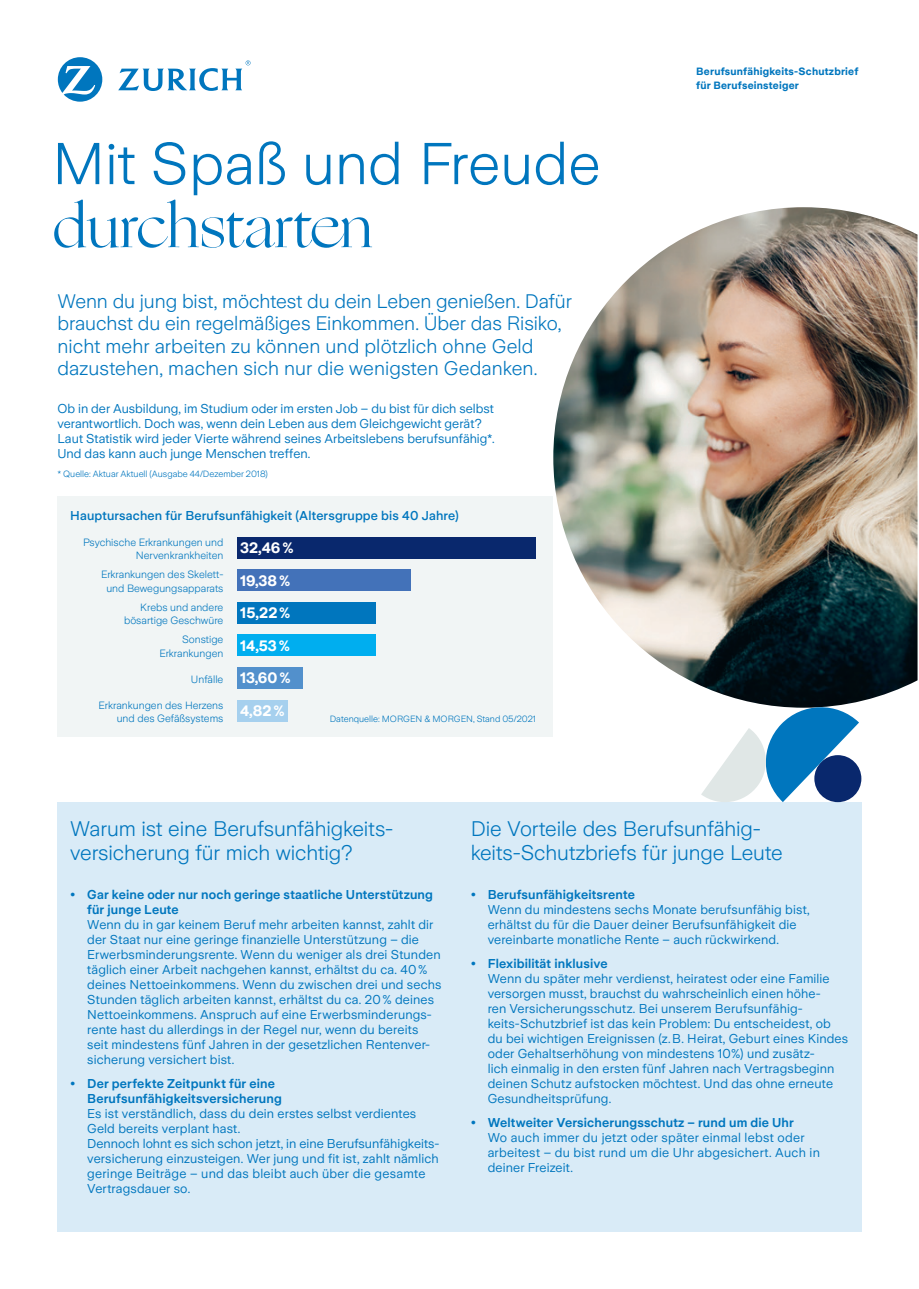
<style>
.page{position:relative;width:919px;height:1289px;background:#fff}
.page>*{position:absolute;margin:0;border:0;box-sizing:border-box;transform-origin:0 0}
.t1{font:300 58.5px "Zurich Sans";color:#0076be}
.t2{font:58.5px "Ogg";color:#0076be}
.t3{font:300 21px/24px "Zurich Sans";letter-spacing:-.005em;color:#0076be}
.t4{font:300 19.5px/22.5px "Zurich Sans";color:#0076be}
.t5{font:700 15px "Zurich Sans";color:#fff}
.t6{font:12.75px/15px "Zurich Sans";letter-spacing:.01em;color:#0076be}
.t7{font:600 12.75px/15px "Zurich Sans";letter-spacing:.01em;color:#0076be}
.t8{font:500 12.75px "Zurich Sans";letter-spacing:.01em;color:#0076be}
.t9{font:300 10.5px/13.5px "Zurich Sans";color:#0076be}
.t10{font:700 10.5px/13.5px "Zurich Sans";letter-spacing:.02em;color:#0076be}
.t11{font:300 9px "Zurich Sans";color:#0076be}
.s1{font-weight:700;font-size:15px;color:#fff}
</style>
<div class="page">
<div style="left:57px;top:802px;width:804px;height:429px;background:#d9ebf7"></div>
<svg style="left:58px;top:57px;width:44px;height:45px"></svg>
<svg style="left:118px;top:60px;width:132px;height:31px"></svg>
<img style="left:553px;top:207px;width:364px;height:495px">
<div style="left:57px;top:496px;width:496px;height:240px;background:#f1f5f5"></div>
<div style="left:237px;top:537px;width:299px;height:21px;background:#09286d"></div>
<div style="left:237px;top:569px;width:173px;height:22px;background:#4372b9"></div>
<div style="left:237px;top:634px;width:138px;height:22px;background:#00aeef"></div>
<div style="left:237px;top:602px;width:138px;height:21px;background:#0076be"></div>
<div style="left:237px;top:667px;width:66px;height:21px;background:#5290cc"></div>
<div style="left:237px;top:700px;width:51px;height:21px;background:#a6d0ee"></div>
<svg style="left:701px;top:701px;width:158px;height:102px"></svg>
<h1 class="t1" style="left:52px;top:132px;width:550px">Mit Spaß und Freude</h1>
<h1 class="t2" style="left:52px;top:188px;width:322px">durchstarten</h1>
<h3 class="t4" style="left:57px;top:290px;width:516px">Wenn du jung bist, möchtest du dein Leben genießen. Dafür brauchst du ein regelmäßiges Einkommen. Über das Risiko, nicht mehr arbeiten zu können und plötzlich ohne Geld dazustehen, machen sich nur die wenigsten Gedanken.</h3>
<p class="t6" style="left:57px;top:401px;width:438px">Ob in der Ausbildung, im Studium oder im ersten Job – du bist für dich selbst verantwortlich. Doch was, wenn dein Leben aus dem Gleichgewicht gerät?<br>Laut Statistik wird jeder Vierte während seines Arbeitslebens berufsunfähig*.<br>Und das kann auch junge Menschen treffen.</p>
<p class="t11" style="left:57px;top:469px;width:212px">* Quelle: Aktuar Aktuell (Ausgabe 44/Dezember 2018)</p>
<p class="t8" style="left:70px;top:509px;width:390px">Hauptursachen für Berufsunfähigkeit (Altersgruppe bis 40 Jahre)</p>
<p class="t9" style="left:136px;top:535px;width:159px;text-indent:-53px">Psychische Erkrankungen und<br>Nervenkrankheiten <sup>32,46%</sup></p>
<p class="t9" style="left:106px;top:568px;width:185px;text-indent:-5px">Erkrankungen des Skelett-<br>und Bewegungsapparats <sup>19,38%</sup></p>
<p class="t9" style="left:124px;top:600px;width:101px;text-align:right">Krebs und andere bösartige Geschwüre</p>
<p class="t9" style="left:159px;top:633px;width:66px;text-align:right">Sonstige<br>Erkrankungen</p>
<p class="t5" style="left:240px;top:604px;width:52px">15,22%</p>
<p class="t5" style="left:240px;top:637px;width:51px">14,53%</p>
<p class="t9" style="left:191px;top:672px;width:101px">Unfälle <span class="s1">13,60%</span></p>
<p class="t9" style="left:117px;top:698px;width:169px;text-indent:-18px">Erkrankungen des Herzens<br>und des Gefäßsystems <sup>4,82%</sup></p>
<p class="t11" style="left:330px;top:713px;width:207px">Datenquelle: MORGEN &amp; MORGEN, Stand 05/2021</p>
<p class="t10" style="left:696px;top:65px;width:164px">Berufsunfähigkeits-Schutzbrief für Berufseinsteiger</p>
<h2 class="t3" style="left:70px;top:816px;width:323px">Warum ist eine Berufsunfähigkeits&shy;versicherung für mich wichtig?</h2>
<h2 class="t3" style="left:470px;top:816px;width:313px">Die Vorteile des Berufsunfähig&shy;keits-Schutzbriefs für junge Leute</h2>
<p class="t7" style="left:87px;top:887px;width:347px;text-indent:-17px">• Gar keine oder nur noch geringe staatliche Unterstützung für junge Leute</p>
<p class="t6" style="left:87px;top:917px;width:356px">Wenn du in gar keinem Beruf mehr arbeiten kannst, zahlt dir der Staat nur eine geringe finanzielle Unterstützung – die Erwerbsminderungsrente. Wenn du weniger als drei Stunden täglich einer Arbeit nachgehen kannst, erhältst du ca. 40% deines Nettoeinkommens. Wenn du zwischen drei und sechs Stunden täglich arbeiten kannst, erhältst du ca. 20% deines Nettoeinkommens. Anspruch auf eine Erwerbsminderungs&shy;rente hast du allerdings in der Regel nur, wenn du bereits seit mindestens fünf Jahren in der gesetzlichen Rentenver&shy;sicherung versichert bist.</p>
<p class="t7" style="left:87px;top:1076px;width:196px;text-indent:-17px">• Der perfekte Zeitpunkt für eine<br>Berufsunfähigkeitsversicherung</p>
<p class="t6" style="left:87px;top:1106px;width:353px">Es ist verständlich, dass du dein erstes selbst verdientes Geld bereits verplant hast.<br>Dennoch lohnt es sich schon jetzt, in eine Berufsunfähigkeits&shy;versicherung einzusteigen. Wer jung und fit ist, zahlt nämlich geringe Beiträge – und das bleibt auch über die gesamte Vertragsdauer so.</p>
<p class="t7" style="left:470px;top:887px;width:166px">• Berufsunfähigkeitsrente</p>
<p class="t6" style="left:487px;top:901px;width:323px">Wenn du mindestens sechs Monate berufsunfähig bist, erhältst du für die Dauer deiner Berufsunfähigkeit die vereinbarte monatliche Rente – auch rückwirkend.</p>
<p class="t7" style="left:470px;top:956px;width:139px">• Flexibilität inklusive</p>
<p class="t6" style="left:487px;top:970px;width:362px">Wenn du später mehr verdienst, heiratest oder eine Familie versorgen musst, brauchst du wahrscheinlich einen höhe-<br>ren Versicherungsschutz. Bei unserem Berufsunfähig&shy;keits-Schutzbrief ist das kein Problem: Du entscheidest, ob du bei wichtigen Ereignissen (z.B. Heirat, Geburt eines Kindes oder Gehaltserhöhung von mindestens 10%) und zusätz-<br>lich einmalig in den ersten fünf Jahren nach Vertragsbeginn deinen Schutz aufstocken möchtest. Und das ohne erneute Gesundheitsprüfung.</p>
<p class="t7" style="left:470px;top:1115px;width:325px">• Weltweiter Versicherungsschutz – rund um die Uhr</p>
<p class="t6" style="left:487px;top:1129px;width:334px">Wo auch immer du jetzt oder später einmal lebst oder arbeitest – du bist rund um die Uhr abgesichert. Auch in deiner Freizeit.</p>
</div>
